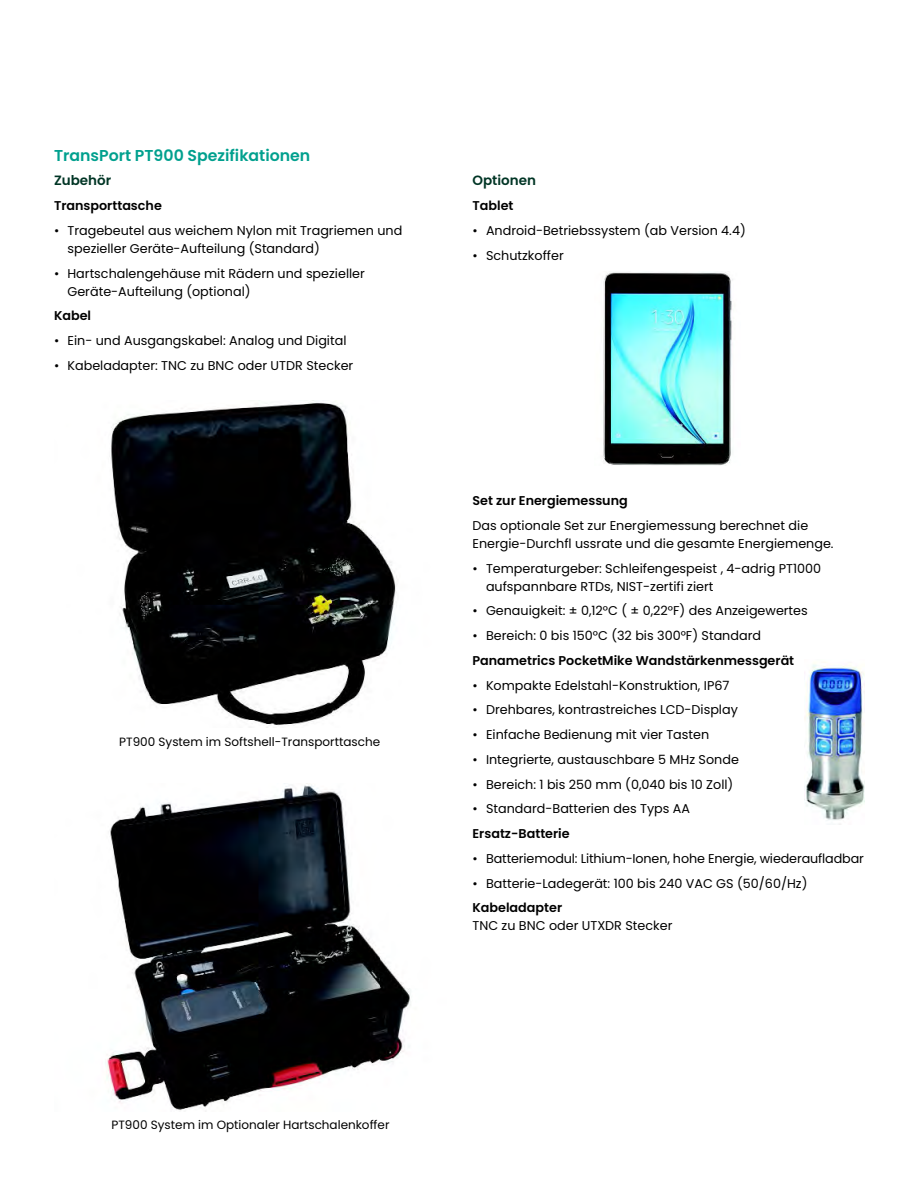
<style>
.page{position:relative;width:918px;height:1188px;background:#fff}
.page>*{position:absolute;margin:0;border:0;box-sizing:border-box;transform-origin:0 0}
.t1{font:600 15.75px "Poppins";color:#00a08e}
.t2{font:600 13.5px "Poppins";color:#003525}
.t3{font:12.75px/18px "Poppins";color:#000}
.t4{font:600 12.75px "Poppins";color:#000}
.t5{font:12px "Poppins";color:#000}
</style>
<div class="page">
<img style="left:111px;top:400px;width:286px;height:328px">
<img style="left:602px;top:272px;width:131px;height:194px">
<img style="left:805px;top:662px;width:60px;height:163px">
<img style="left:106px;top:785px;width:305px;height:326px">
<p class="t1" style="left:54px;top:146px;width:258px">TransPort PT900 Spezifikationen</p>
<p class="t2" style="left:54px;top:173px;width:59px">Zubehör</p>
<p class="t4" style="left:54px;top:198px;width:109px">Transporttasche</p>
<p class="t3" style="left:68px;top:221px;width:336px;text-indent:-14px">• Tragebeutel aus weichem Nylon mit Tragriemen und spezieller Geräte-Aufteilung (Standard)</p>
<p class="t3" style="left:68px;top:264px;width:299px;text-indent:-14px">• Hartschalengehäuse mit Rädern und spezieller<br>Geräte-Aufteilung (optional)</p>
<p class="t4" style="left:54px;top:308px;width:39px">Kabel</p>
<p class="t3" style="left:54px;top:332px;width:294px">• Ein- und Ausgangskabel: Analog und Digital</p>
<p class="t3" style="left:54px;top:356px;width:301px">• Kabeladapter: TNC zu BNC oder UTDR Stecker</p>
<p class="t5" style="left:119px;top:734px;width:262px">PT900 System im Softshell-Transporttasche</p>
<p class="t2" style="left:472px;top:173px;width:65px">Optionen</p>
<p class="t4" style="left:472px;top:198px;width:43px">Tablet</p>
<p class="t3" style="left:472px;top:221px;width:275px">• Android-Betriebssystem (ab Version 4.4)</p>
<p class="t3" style="left:472px;top:246px;width:93px">• Schutzkoffer</p>
<p class="t4" style="left:472px;top:493px;width:157px">Set zur Energiemessung</p>
<p class="t3" style="left:472px;top:516px;width:363px">Das optionale Set zur Energiemessung berechnet die<br>Energie-Durchfl ussrate und die gesamte Energiemenge.</p>
<p class="t3" style="left:486px;top:559px;width:337px;text-indent:-14px">• Temperaturgeber: Schleifengespeist , 4-adrig PT1000 aufspannbare RTDs, NIST-zertifi ziert</p>
<p class="t3" style="left:472px;top:602px;width:337px">• Genauigkeit: ± 0,12°C ( ± 0,22°F) des Anzeigewertes</p>
<p class="t3" style="left:472px;top:627px;width:290px">• Bereich: 0 bis 150°C (32 bis 300°F) Standard</p>
<p class="t4" style="left:472px;top:653px;width:323px">Panametrics PocketMike Wandstärkenmessgerät</p>
<p class="t3" style="left:472px;top:676px;width:258px">• Kompakte Edelstahl-Konstruktion, IP67</p>
<p class="t3" style="left:472px;top:701px;width:267px">• Drehbares, kontrastreiches LCD-Display</p>
<p class="t3" style="left:472px;top:726px;width:238px">• Einfache Bedienung mit vier Tasten</p>
<p class="t3" style="left:472px;top:750px;width:268px">• Integrierte, austauschbare 5 MHz Sonde</p>
<p class="t3" style="left:472px;top:775px;width:262px">• Bereich: 1 bis 250 mm (0,040 bis 10 Zoll)</p>
<p class="t3" style="left:472px;top:800px;width:219px">• Standard-Batterien des Typs AA</p>
<p class="t4" style="left:472px;top:826px;width:99px">Ersatz-Batterie</p>
<p class="t3" style="left:472px;top:849px;width:393px">• Batteriemodul: Lithium-Ionen, hohe Energie, wiederaufladbar</p>
<p class="t3" style="left:472px;top:874px;width:337px">• Batterie-Ladegerät: 100 bis 240 VAC GS (50/60/Hz)</p>
<p class="t4" style="left:472px;top:900px;width:91px">Kabeladapter</p>
<p class="t3" style="left:472px;top:917px;width:201px">TNC zu BNC oder UTXDR Stecker</p>
<p class="t5" style="left:112px;top:1118px;width:279px">PT900 System im Optionaler Hartschalenkoffer</p>
</div>
